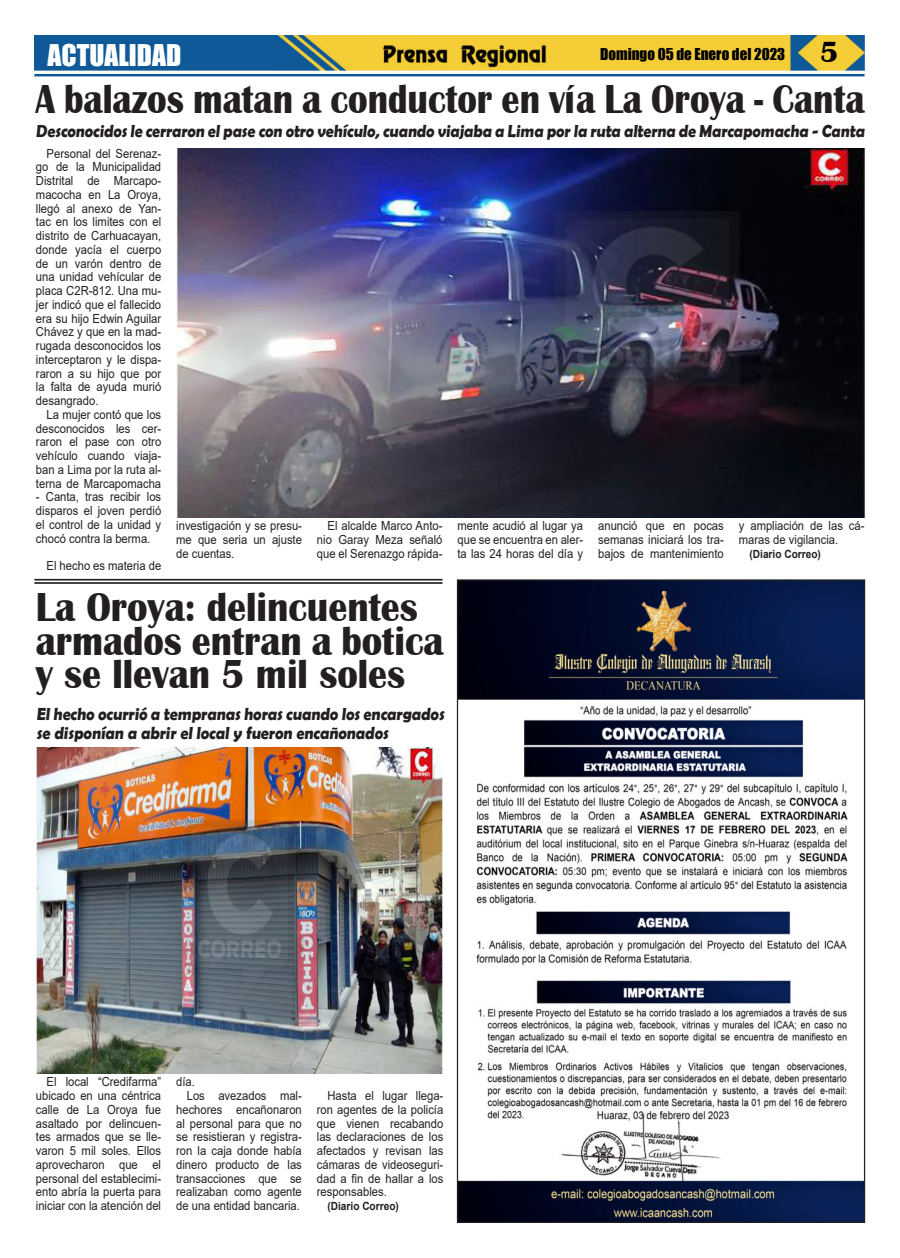
<style>
.page{position:relative;width:900px;height:1258px;background:#fff}
.page>*{position:absolute;margin:0;border:0;box-sizing:border-box;transform-origin:0 0}
.t1{font:700 41.62px/33.8px "Britannic";color:#231f20;scale:.91 1}
.t2{font:700 41.62px "Britannic";color:#231f20;scale:.87 1}
.t3{font:27.5px "Impact";color:#fff}
.t4{font:700 17.5px "Berlin Sans FB Demi";color:#231f20;scale:.9 1}
.t5{font:700 17.5px/18.8px "Berlin Sans FB Demi";color:#231f20;scale:.91 1}
.t6{font:15px "Impact";color:#000}
.t7{font:12.5px/13.8px "Arial";color:#231f20;text-align:justify;scale:.9 1}
.t8{font:700 11.25px "Arial";color:#231f20;scale:.9 1}
.s1{font-family:"Britannic";font-weight:700;font-size:30px}
</style>
<div class="page">
<img style="left:34px;top:35px;width:831px;height:36px">
<hr style="left:34px;top:74px;width:831px;height:2px;background:#0f5998">
<img style="left:380px;top:41px;width:169px;height:27px">
<img style="left:459px;top:581px;width:404px;height:640px">
<img style="left:176px;top:148px;width:689px;height:369px">
<hr style="left:34px;top:579px;width:408px;height:1px;background:#231f20">
<hr style="left:34px;top:582px;width:408px;height:2px;background:#231f20">
<img style="left:36px;top:748px;width:407px;height:326px">
<h2 class="t3" style="left:48px;top:40px;width:135px">ACTUALIDAD</h2>
<p class="t6" style="left:600px;top:48px;width:240px">Domingo 05 de Enero del 2023 <span class="s1">5</span></p>
<h1 class="t2" style="left:35px;top:84px;width:954px">A balazos matan a conductor en vía La Oroya - Canta</h1>
<p class="t7" style="left:36px;top:147px;width:141px;text-indent:11px">Personal del Serenaz&shy;go de la Municipalidad Distrital de Marcapo&shy;macocha en La Oroya, llegó al anexo de Yan&shy;tac en los limites con el distrito de Carhuacayan, donde yacía el cuerpo de un varón dentro de una unidad vehícular de placa C2R-812. Una mu&shy;jer indicó que el fallecido era su hijo Edwin Aguilar Chávez y que en la mad&shy;rugada desconocidos los interceptaron y le dispa&shy;raron a su hijo que por la falta de ayuda murió desangrado.</p>
<p class="t7" style="left:36px;top:407px;width:141px;text-indent:11px">La mujer contó que los desconocidos les cer&shy;raron el pase con otro vehículo cuando viaja&shy;ban a Lima por la ruta al&shy;terna de Marcapomacha</p>
<p class="t7" style="left:36px;top:491px;width:141px">- Canta, tras recibir los disparos el joven perdió el control de la unidad y chocó contra la berma.</p>
<p class="t7" style="left:47px;top:560px;width:129px">El hecho es materia de</p>
<h3 class="t4" style="left:36px;top:120px;width:925px">Desconocidos le cerraron el pase con otro vehículo, cuando viajaba a Lima por la ruta alterna de Marcapomacha - Canta</h3>
<p class="t7" style="left:458px;top:520px;width:141px">mente acudió al lugar ya que se encuentra en aler&shy;ta las 24 horas del día y</p>
<p class="t7" style="left:598px;top:520px;width:141px">anunció que en pocas semanas iniciará los tra&shy;bajos de mantenimiento</p>
<p class="t7" style="left:739px;top:520px;width:141px">y ampliación de las cá&shy;maras de vigilancia.</p>
<p class="t7" style="left:176px;top:520px;width:141px">investigación y se presu&shy;me que seria un ajuste de cuentas.</p>
<p class="t7" style="left:317px;top:520px;width:141px;text-indent:11px">El alcalde Marco Anto&shy;nio Garay Meza señaló que el Serenazgo rápida-</p>
<p class="t8" style="left:750px;top:549px;width:81px">(Diario Correo)</p>
<h1 class="t1" style="left:36px;top:594px;width:450px">La Oroya: delincuentes armados entran a botica y se llevan 5 mil soles</h1>
<h3 class="t5" style="left:37px;top:704px;width:452px">El hecho ocurrió a tempranas horas cuando los encargados se disponían a abrir el local y fueron encañonados</h3>
<p class="t7" style="left:36px;top:1075px;width:141px;text-indent:11px">El local “Credifarma” ubicado en una céntrica calle de La Oroya fue asaltado por delincuen&shy;tes armados que se lle&shy;varon 5 mil soles. Ellos aprovecharon que el personal del establecimi&shy;ento abría la puerta para iniciar con la atención del</p>
<p class="t7" style="left:176px;top:1076px;width:22px">día.</p>
<p class="t7" style="left:187px;top:1090px;width:129px">Los avezados mal-</p>
<p class="t7" style="left:176px;top:1104px;width:141px">hechores encañonaron</p>
<p class="t7" style="left:176px;top:1117px;width:141px">al personal para que no</p>
<p class="t7" style="left:176px;top:1131px;width:141px">se resistieran y registra-</p>
<p class="t7" style="left:176px;top:1144px;width:141px">ron la caja donde había</p>
<p class="t7" style="left:176px;top:1159px;width:141px">dinero producto de las</p>
<p class="t7" style="left:176px;top:1172px;width:141px">transacciones que se</p>
<p class="t7" style="left:176px;top:1186px;width:141px">realizaban como agente</p>
<p class="t7" style="left:176px;top:1200px;width:139px">de una entidad bancaria.</p>
<p class="t7" style="left:317px;top:1089px;width:142px;text-indent:11px">Hasta el lugar llega&shy;ron agentes de la policía que vienen recabando las declaraciones de los afectados y revisan las cámaras de videoseguri&shy;dad a fin de hallar a los responsables.</p>
<p class="t8" style="left:327px;top:1202px;width:81px">(Diario Correo)</p>
</div>
